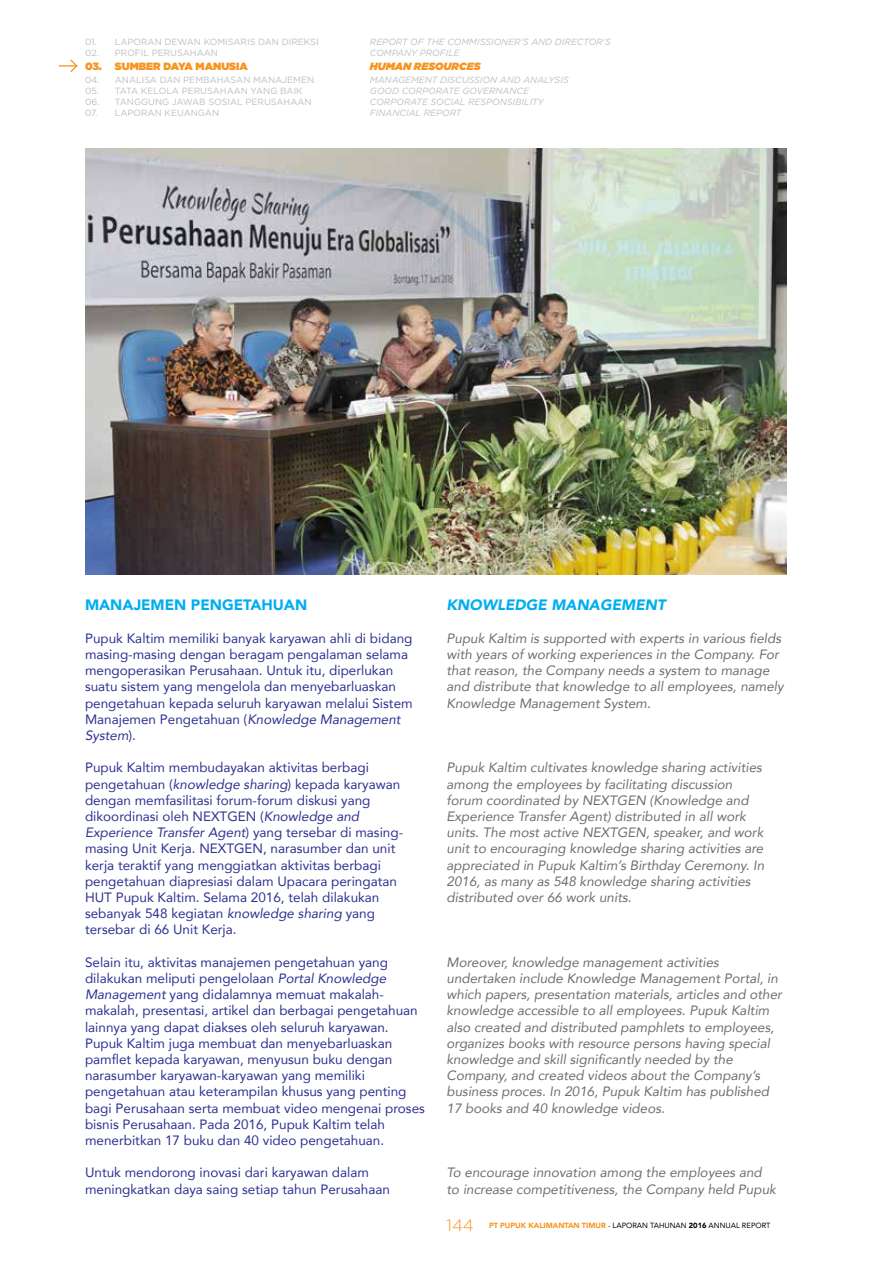
<style>
.page{position:relative;width:893px;height:1263px;background:#fff}
.page>*{position:absolute;margin:0;border:0;box-sizing:border-box;transform-origin:0 0}
.t1{font:300 16.5px "Gotham";color:#f7941e}
.t2{font:900 15px "Avenir";color:#00aeef}
.t3{font:italic 900 15px "Avenir";color:#00aeef}
.t4{font:13.5px/16.2px "Avenir";color:#2e3092}
.t5{font:italic 13.5px/16.2px "Avenir";color:#6d6e71}
.t6{font:900 10.5px "Gotham";color:#f7941e}
.t7{font:italic 900 10.5px "Gotham";color:#f7941e}
.t8{font:9px "Gotham";color:#bcbec0}
.t9{font:italic 9px/10.8px "Gotham";color:#bcbec0}
.t10{font:7.5px "Avenir";color:#000}
.s1{font-style:italic}
.s2{font-weight:900;color:#f7941e}
.s3{font-weight:900}
</style>
<div class="page">
<svg style="left:59px;top:59px;width:19px;height:14px"></svg>
<img style="left:85px;top:149px;width:702px;height:425px">
<p class="t8" style="left:85px;top:37px;width:235px">01. LAPORAN DEWAN KOMISARIS DAN DIREKSI</p>
<p class="t8" style="left:85px;top:47px;width:134px">02. PROFIL PERUSAHAAN</p>
<p class="t6" style="left:85px;top:59px;width:164px">03. SUMBER DAYA MANUSIA</p>
<p class="t8" style="left:85px;top:74px;width:231px">04. ANALISA DAN PEMBAHASAN MANAJEMEN</p>
<p class="t8" style="left:85px;top:85px;width:219px">05. TATA KELOLA PERUSAHAAN YANG BAIK</p>
<p class="t8" style="left:85px;top:96px;width:228px">06. TANGGUNG JAWAB SOSIAL PERUSAHAAN</p>
<p class="t8" style="left:85px;top:107px;width:136px">07. LAPORAN KEUANGAN</p>
<p class="t9" style="left:370px;top:37px;width:242px">REPORT OF THE COMMISSIONER’S AND DIRECTOR’S<br>COMPANY PROFILE</p>
<p class="t7" style="left:370px;top:59px;width:112px">HUMAN RESOURCES</p>
<p class="t9" style="left:370px;top:74px;width:200px">MANAGEMENT DISCUSSION AND ANALYSIS<br>GOOD CORPORATE GOVERNANCE<br>CORPORATE SOCIAL RESPONSIBILITY<br>FINANCIAL REPORT</p>
<p class="t2" style="left:85px;top:592px;width:224px">MANAJEMEN PENGETAHUAN</p>
<p class="t4" style="left:85px;top:629px;width:329px">Pupuk Kaltim memiliki banyak karyawan ahli di bidang masing-masing dengan beragam pengalaman selama mengoperasikan Perusahaan. Untuk itu, diperlukan suatu sistem yang mengelola dan menyebarluaskan pengetahuan kepada seluruh karyawan melalui Sistem Manajemen Pengetahuan (<span class="s1">Knowledge Management System</span>).</p>
<p class="t4" style="left:85px;top:759px;width:320px">Pupuk Kaltim membudayakan aktivitas berbagi pengetahuan (<span class="s1">knowledge sharing</span>) kepada karyawan dengan memfasilitasi forum-forum diskusi yang dikoordinasi oleh NEXTGEN (<span class="s1">Knowledge and Experience Transfer Agent</span>) yang tersebar di masing&shy;masing Unit Kerja. NEXTGEN, narasumber dan unit kerja teraktif yang menggiatkan aktivitas berbagi pengetahuan diapresiasi dalam Upacara peringatan HUT Pupuk Kaltim. Selama 2016, telah dilakukan sebanyak 548 kegiatan <span class="s1">knowledge sharing</span> yang tersebar di 66 Unit Kerja.</p>
<p class="t4" style="left:85px;top:953px;width:341px">Selain itu, aktivitas manajemen pengetahuan yang dilakukan meliputi pengelolaan <span class="s1">Portal Knowledge Management</span> yang didalamnya memuat makalah&shy;makalah, presentasi, artikel dan berbagai pengetahuan lainnya yang dapat diakses oleh seluruh karyawan.<br>Pupuk Kaltim juga membuat dan menyebarluaskan pamflet kepada karyawan, menyusun buku dengan narasumber karyawan-karyawan yang memiliki pengetahuan atau keterampilan khusus yang penting bagi Perusahaan serta membuat video mengenai proses bisnis Perusahaan. Pada 2016, Pupuk Kaltim telah menerbitkan 17 buku dan 40 video pengetahuan.</p>
<p class="t4" style="left:85px;top:1164px;width:306px">Untuk mendorong inovasi dari karyawan dalam meningkatkan daya saing setiap tahun Perusahaan</p>
<p class="t3" style="left:446px;top:593px;width:61px">KNOWLED</p>
<p class="t3" style="left:526px;top:593px;width:98px">GE MANAGEME</p>
<p class="t3" style="left:645px;top:593px;width:22px">NT</p>
<p class="t5" style="left:446px;top:630px;width:339px">Pupuk Kaltim is supported with experts in various fields with years of working experiences in the Company. For that reason, the Company needs a system to manage and distribute that knowledge to all employees, namely Knowledge Management System.</p>
<p class="t5" style="left:446px;top:759px;width:319px">Pupuk Kaltim cultivates knowledge sharing activities among the employees by facilitating discussion forum coordinated by NEXTGEN (Knowledge and Experience Transfer Agent) distributed in all work units. The most active NEXTGEN, speaker, and work unit to encouraging knowledge sharing activities are appreciated in Pupuk Kaltim’s Birthday Ceremony. In 2016, as many as 548 knowledge sharing activities distributed over 66 work units.</p>
<p class="t5" style="left:446px;top:954px;width:337px">Moreover, knowledge management activities undertaken include Knowledge Management Portal, in which papers, presentation materials, articles and other knowledge accessible to all employees. Pupuk Kaltim also created and distributed pamphlets to employees, organizes books with resource persons having special knowledge and skill significantly needed by the Company, and created videos about the Company’s business proces. In 2016, Pupuk Kaltim has published 17 books and 40 knowledge videos.</p>
<p class="t5" style="left:446px;top:1164px;width:331px">To encourage innovation among the employees and to increase competitiveness, the Company held Pupuk</p>
<p class="t1" style="left:446px;top:1215px;width:29px">144</p>
<p class="t10" style="left:489px;top:1220px;width:283px"><span class="s2">PT PUPUK KALIMANTAN TIMUR</span> - LAPORAN TAHUNAN <span class="s3">2016</span> ANNUAL REPORT</p>
</div>
